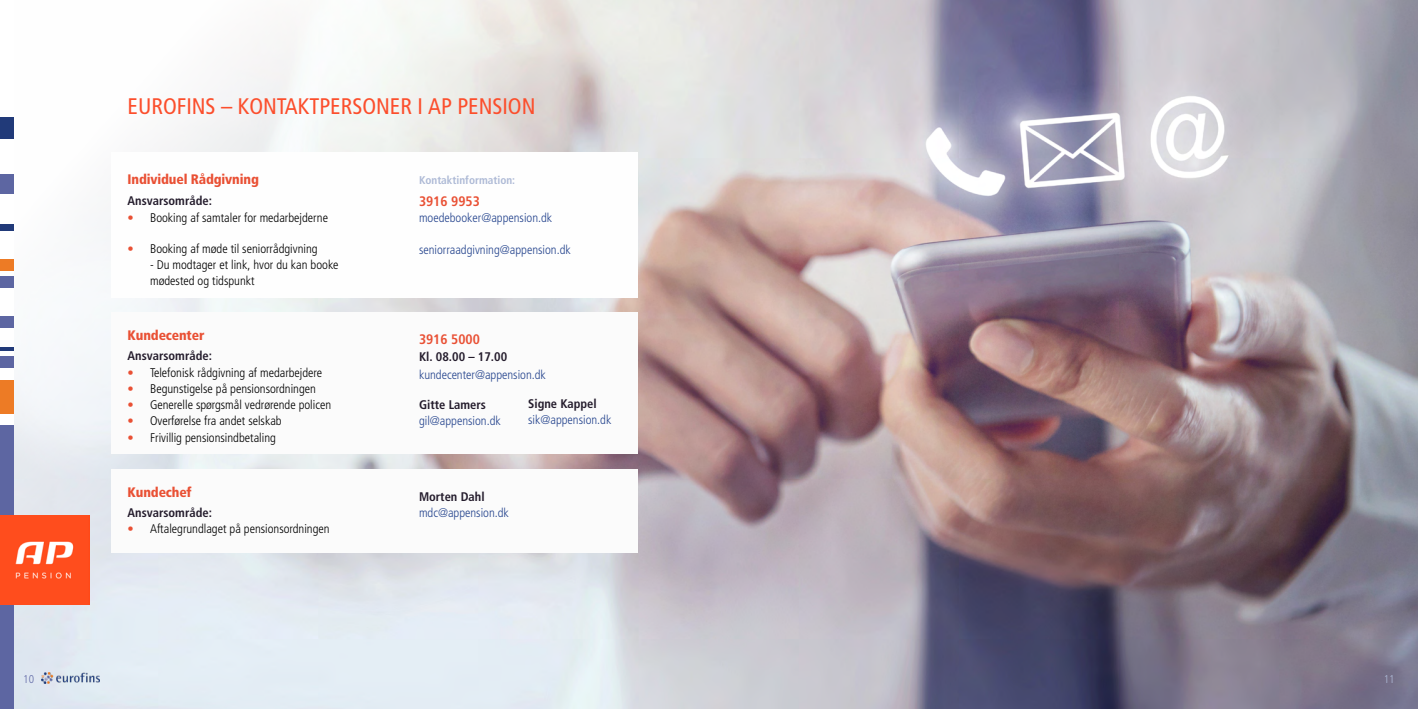
<style>
.page{position:relative;width:1418px;height:709px;background:#fff}
.page>*{position:absolute;margin:0;border:0;box-sizing:border-box;transform-origin:0 0}
.t1{font:22.5px "Frutiger LT 57 Cn";color:#fc4e2c}
.t2{font:13.75px "Frutiger LT 77 Blk Cn";letter-spacing:-.01em;color:#e95034}
.t3{font:13.75px "Frutiger LT 67 Bd Cn";color:#e95034}
.t4{font:12.5px/16.2px "Frutiger LT 47 Lt Cn";color:#000}
.t5{font:12.5px "Frutiger LT 47 Lt Cn";color:#26458e}
.t6{font:12.5px "Frutiger LT 67 Bd Cn";color:#241c2c}
.t7{font:11.25px "Frutiger LT 67 Bd Cn";color:#aebad6}
.t8{font:11.25px "Frutiger LT 47 Lt Cn";color:#616aa6}
.t9{font:11.25px "Frutiger LT 47 Lt Cn";color:#aebad6}
.s1{color:#e95034}
</style>
<div class="page">
<img style="left:14px;top:0;width:1403px;height:709px">
<img style="left:41px;top:672px;width:59px;height:11px">
<div style="left:0;top:425px;width:14px;height:284px;background:#5d66a2"></div>
<div style="left:0;top:380px;width:14px;height:33px;background:#ed7b25"></div>
<div style="left:0;top:259px;width:14px;height:12px;background:#ed7b25"></div>
<div style="left:0;top:276px;width:14px;height:12px;background:#5d66a2"></div>
<div style="left:0;top:316px;width:14px;height:12px;background:#5d66a2"></div>
<div style="left:0;top:356px;width:14px;height:12px;background:#5d66a2"></div>
<div style="left:0;top:174px;width:14px;height:19px;background:#5d66a2"></div>
<div style="left:0;top:117px;width:14px;height:22px;background:#213a79"></div>
<div style="left:0;top:224px;width:14px;height:7px;background:#213a79"></div>
<hr style="left:0;top:347px;width:14px;height:3px;background:#213a79">
<img style="left:0;top:515px;width:90px;height:89px">
<div style="left:112px;top:469px;width:526px;height:83px;background:#fbfbfb"></div>
<div style="left:112px;top:312px;width:526px;height:142px;background:#fbfbfb"></div>
<div style="left:112px;top:152px;width:526px;height:146px;background:#fefefe"></div>
<p class="t8" style="left:23px;top:672px;width:12px">10</p>
<h1 class="t1" style="left:128px;top:93px;width:409px">EUROFINS – KONTAKTPERSONER I AP PENSION</h1>
<p class="t2" style="left:128px;top:171px;width:133px">Individuel Rådgivning</p>
<p class="t6" style="left:128px;top:193px;width:86px">Ansvarsområde:</p>
<p class="t4" style="left:128px;top:209px;width:202px"><span class="s1">•</span> Booking af samtaler for medarbejderne</p>
<p class="t4" style="left:128px;top:240px;width:191px"><span class="s1">•</span> Booking af møde til seniorrådgivning</p>
<p class="t4" style="left:150px;top:257px;width:190px">- Du modtager et link, hvor du kan booke mødested og tidspunkt</p>
<p class="t2" style="left:128px;top:327px;width:78px">Kundecenter</p>
<p class="t6" style="left:128px;top:348px;width:86px">Ansvarsområde:</p>
<p class="t4" style="left:128px;top:364px;width:196px"><span class="s1">•</span> Telefonisk rådgivning af medarbejdere</p>
<p class="t4" style="left:128px;top:380px;width:190px"><span class="s1">•</span> Begunstigelse på pensionsordningen</p>
<p class="t4" style="left:128px;top:397px;width:205px"><span class="s1">•</span> Generelle spørgsmål vedrørende policen</p>
<p class="t4" style="left:128px;top:413px;width:155px"><span class="s1">•</span> Overførelse fra andet selskab</p>
<p class="t4" style="left:128px;top:429px;width:150px"><span class="s1">•</span> Frivillig pensionsindbetaling</p>
<p class="t2" style="left:128px;top:483px;width:66px">Kundechef</p>
<p class="t6" style="left:128px;top:505px;width:86px">Ansvarsområde:</p>
<p class="t4" style="left:128px;top:520px;width:203px"><span class="s1">•</span> Aftalegrundlaget på pensionsordningen</p>
<p class="t7" style="left:419px;top:173px;width:98px">Kontaktinformation:</p>
<p class="t3" style="left:419px;top:193px;width:62px">3916 9953</p>
<p class="t5" style="left:419px;top:211px;width:135px">moedebooker@appension.dk</p>
<p class="t5" style="left:419px;top:242px;width:153px">seniorraadgivning@appension.dk</p>
<p class="t3" style="left:419px;top:330px;width:62px">3916 5000</p>
<p class="t6" style="left:419px;top:349px;width:90px">Kl. 08.00 – 17.00</p>
<p class="t5" style="left:419px;top:367px;width:128px">kundecenter@appension.dk</p>
<p class="t6" style="left:419px;top:397px;width:68px">Gitte Lamers</p>
<p class="t5" style="left:419px;top:413px;width:83px">gil@appension.dk</p>
<p class="t6" style="left:528px;top:396px;width:70px">Signe Kappel</p>
<p class="t5" style="left:528px;top:412px;width:85px">sik@appension.dk</p>
<p class="t6" style="left:419px;top:489px;width:67px">Morten Dahl</p>
<p class="t5" style="left:419px;top:506px;width:91px">mdc@appension.dk</p>
<p class="t9" style="left:1383px;top:672px;width:12px">11</p>
</div>
